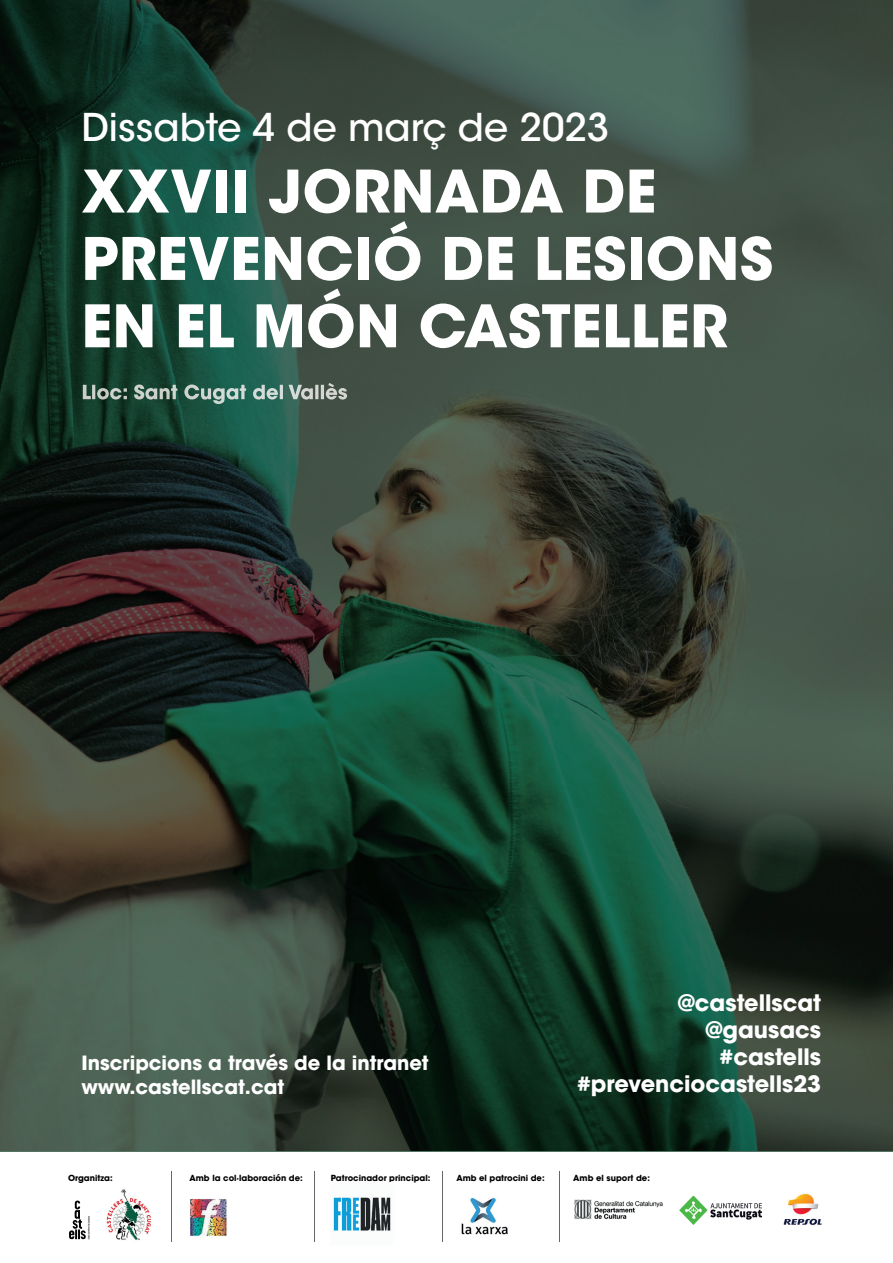
<style>
.page{position:relative;width:893px;height:1263px;background:#fff}
.page>*{position:absolute;margin:0;border:0;box-sizing:border-box;transform-origin:0 0}
.t1{font:700 58.05px/67.3px "ITC Avant Garde Std";letter-spacing:.005em;color:#fff}
.t2{font:500 38.1px "ITC Avant Garde Std";color:#fff}
.t3{font:700 22.5px/27px "ITC Avant Garde Std";color:#fff;text-align:right}
.t4{font:700 19.5px/23.4px "ITC Avant Garde Std";color:#fff}
.t5{font:700 8.4px "ITC Avant Garde Std";color:#000001}
</style>
<div class="page">
<hr style="left:0;top:1151px;width:893px;height:1px;background:#537363">
<img style="left:0;top:0;width:893px;height:1151px">
<img style="left:72px;top:1189px;width:79px;height:51px">
<svg style="left:69px;top:1200px;width:21px;height:39px"></svg>
<img style="left:574px;top:1199px;width:89px;height:20px">
<svg style="left:171px;top:1171px;width:1px;height:15px"></svg>
<img style="left:171px;top:1186px;width:1px;height:56px">
<hr style="left:315px;top:1171px;width:1px;height:71px;background:#66666d">
<hr style="left:443px;top:1171px;width:1px;height:71px;background:#66666d">
<hr style="left:560px;top:1171px;width:1px;height:71px;background:#66666d">
<img style="left:783px;top:1193px;width:39px;height:33px">
<img style="left:190px;top:1199px;width:37px;height:37px">
<img style="left:333px;top:1197px;width:58px;height:34px">
<img style="left:461px;top:1197px;width:47px;height:38px">
<img style="left:680px;top:1196px;width:81px;height:28px">
<img style="left:83px;top:383px;width:264px;height:21px">
<h2 class="t2" style="left:81px;top:103px;width:529px">Dissabte 4 de març de 2023</h2>
<h1 class="t1" style="left:81px;top:157px;width:693px">XXVII JORNADA DE<br>PREVENCIÓ DE LESIONS<br>EN EL MÓN CASTELLER</h1>
<h3 class="t4" style="left:81px;top:1051px;width:349px">Inscripcions a través de la intranet www.castellscat.cat</h3>
<h3 class="t3" style="left:577px;top:989px;width:246px">@castellscat @gausacs<br>#castells #prevenciocastells23</h3>
<p class="t5" style="left:68px;top:1172px;width:46px">Organitza:</p>
<p class="t5" style="left:190px;top:1172px;width:115px">Amb la col·laboración de:</p>
<p class="t5" style="left:331px;top:1172px;width:101px">Patrocinador principal:</p>
<p class="t5" style="left:456px;top:1172px;width:90px">Amb el patrocini de:</p>
<p class="t5" style="left:573px;top:1172px;width:78px">Amb el suport de:</p>
</div>
